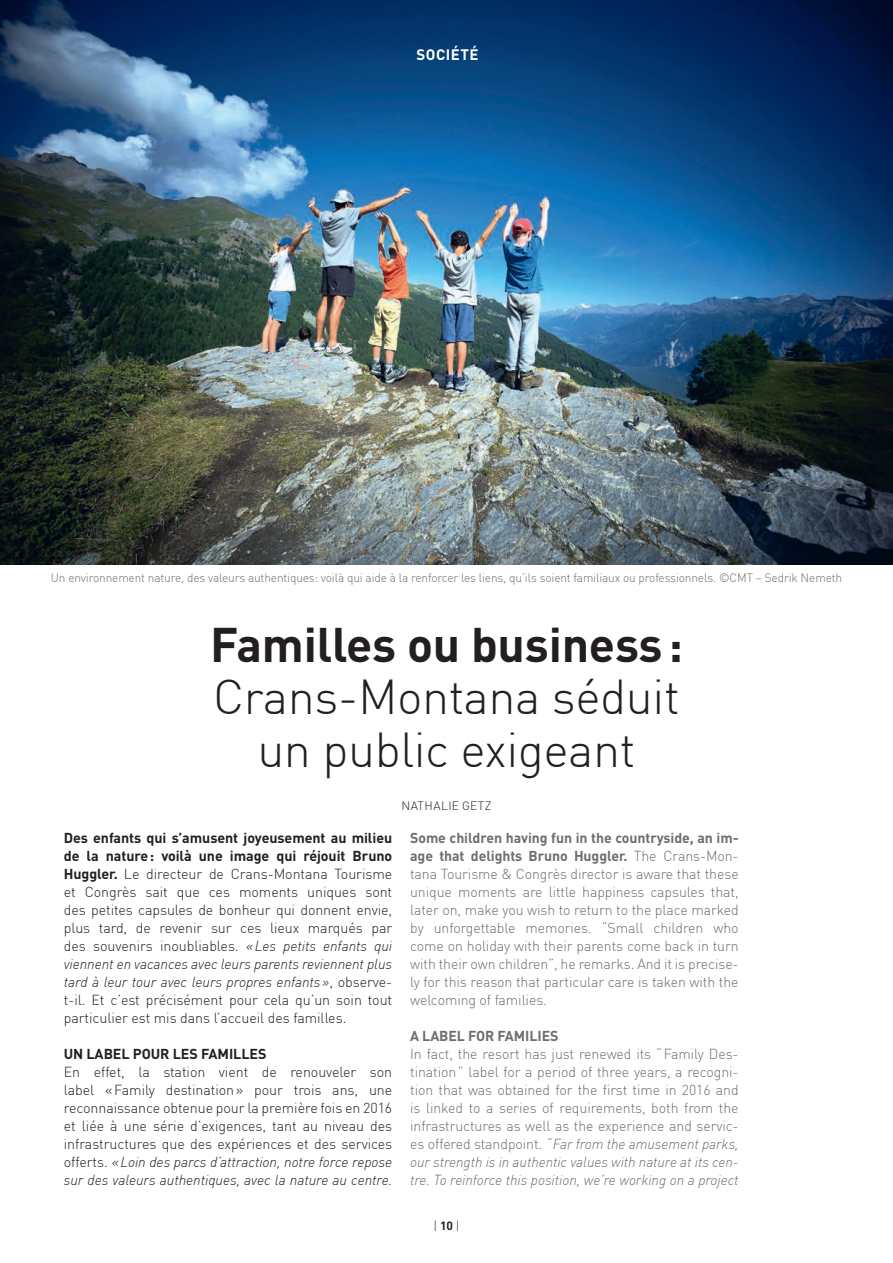
<style>
.page{position:relative;width:893px;height:1263px;background:#fff}
.page>*{position:absolute;margin:0;border:0;box-sizing:border-box;transform-origin:0 0}
.t1{font:300 48px/52.5px "DIN";letter-spacing:-.01em;color:#231f20;text-align:center}
.t2{font:700 48px "DIN";letter-spacing:-.005em;color:#231f20}
.t3{font:700 15px "DIN";letter-spacing:.03em;color:#fff}
.t4{font:300 14.25px/18px "DIN";letter-spacing:-.005em;color:#6c6d70;text-align:justify}
.t5{font:300 14.25px/18px "DIN";letter-spacing:-.005em;color:#231f20;text-align:justify}
.t6{font:700 14.25px "DIN";letter-spacing:-.005em;color:#231f20}
.t7{font:700 14.25px "DIN";letter-spacing:-.005em;color:#6c6d70}
.t8{font:300 12px "DIN";letter-spacing:-.01em;color:#6c6d70}
.t9{font:300 12px "DIN";letter-spacing:.035em;color:#231f20}
.s1{font-weight:700}
.s2{font-style:italic}
</style>
<div class="page">
<img style="left:0;top:0;width:893px;height:564px">
<p class="t3" style="left:417px;top:45px;width:63px">SOCIÉTÉ</p>
<p class="t8" style="left:51px;top:571px;width:793px">Un environnement nature, des valeurs authentiques: voilà qui aide à la renforcer les liens, qu’ils soient familiaux ou professionnels. ©CMT – Sedrik Nemeth</p>
<h1 class="t2" style="left:210px;top:613px;width:474px">Familles ou business:</h1>
<h1 class="t1" style="left:213px;top:670px;width:468px">Crans-Montana séduit un public exigeant</h1>
<p class="t9" style="left:401px;top:798px;width:92px">NATHALIE GETZ</p>
<p class="t5" style="left:64px;top:829px;width:330px"><span class="s1">Des enfants qui s’amusent joyeusement au milieu de la nature: voilà une image qui réjouit Bruno Huggler.</span> Le directeur de Crans-Montana Tourisme et Congrès sait que ces moments uniques sont des petites capsules de bonheur qui donnent envie, plus tard, de revenir sur ces lieux marqués par des souvenirs inoubliables. <span class="s2">«Les petits enfants qui viennent en vacances avec leurs parents reviennent plus tard à leur tour avec leurs propres enfants»</span>, observe&shy;t-il. Et c’est précisément pour cela qu’un soin tout particulier est mis dans l’accueil des familles.</p>
<p class="t6" style="left:64px;top:1045px;width:204px">UN LABEL POUR LES FAMILLES</p>
<p class="t5" style="left:64px;top:1063px;width:330px">En effet, la station vient de renouveler son label «Family destination» pour trois ans, une reconnaissance obtenue pour la première fois en 2016 et liée à une série d’exigences, tant au niveau des infrastructures que des expériences et des services offerts. <span class="s2">«Loin des parcs d’attraction, notre force repose sur des valeurs authentiques, avec la nature au centre.</span></p>
<p class="t4" style="left:410px;top:829px;width:330px"><span class="s1">Some children having fun in the countryside, an im&shy;age that delights Bruno Huggler.</span> The Crans-Mon&shy;tana Tourisme &amp; Congrès director is aware that these unique moments are little happiness capsules that, later on, make you wish to return to the place marked by unforgettable memories. “Small children who come on holiday with their parents come back in turn with their own children”, he remarks. And it is precise&shy;ly for this reason that particular care is taken with the welcoming of families.</p>
<p class="t7" style="left:410px;top:1027px;width:150px">A LABEL FOR FAMILIES</p>
<p class="t4" style="left:410px;top:1045px;width:330px">In fact, the resort has just renewed its “Family Des&shy;tination” label for a period of three years, a recogni&shy;tion that was obtained for the first time in 2016 and is linked to a series of requirements, both from the infrastructures as well as the experience and servic&shy;es offered standpoint. <span class="s2">“Far from the amusement parks, our strength is in authentic values with nature at its cen&shy;tre. To reinforce this position, we’re working on a project</span></p>
<p class="t9" style="left:433px;top:1218px;width:28px">| <span class="s1">10</span> |</p>
</div>
